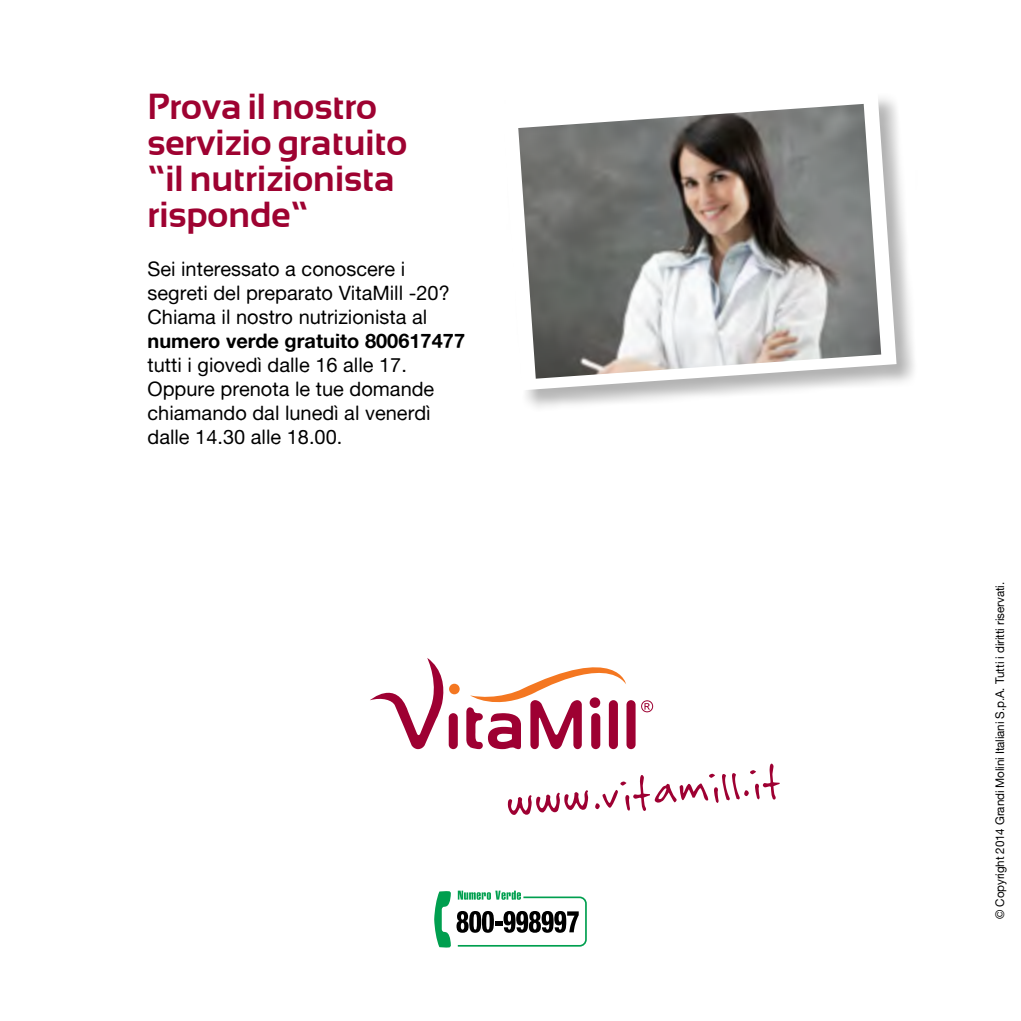
<style>
.page{position:relative;width:1021px;height:1021px;background:#fff}
.page>*{position:absolute;margin:0;border:0;box-sizing:border-box;transform-origin:0 0}
.t1{font:60px "Rabiohead";color:#9e0032}
.t2{font:700 36px/36px "Sansation";color:#9e0231}
.t3{font:20px/24px "Alte Haas Grotesk";color:#000}
.t4{font:20px "Alte Haas Grotesk Bold";color:#000}
.t5{font:12px "Alte Haas Grotesk";letter-spacing:-.01em;color:#000}
</style>
<div class="page">
<svg style="left:434px;top:890px;width:152px;height:57px"></svg>
<div style="left:448px;top:713px;width:10px;height:36px;background:#9e0032;border-radius:5px"></div>
<div style="left:626px;top:700px;width:9px;height:49px;background:#9e0032;border-radius:5px"></div>
<svg style="left:370px;top:658px;width:74px;height:91px"></svg>
<svg style="left:466px;top:667px;width:160px;height:82px"></svg>
<div style="left:449px;top:683px;width:10px;height:11px;background:#f47721;border-radius:50%"></div>
<svg style="left:641px;top:700px;width:12px;height:12px"></svg>
<div style="left:504px;top:93px;width:414px;height:318px;background:#000;opacity:.3"></div>
<svg style="left:504px;top:93px;width:392px;height:297px"></svg>
<img style="left:518px;top:104px;width:363px;height:274px">
<h2 class="t2" style="left:147px;top:88px;width:261px">Prova il nostro servizio gratuito ”il nutrizionista risponde”</h2>
<p class="t3" style="left:147px;top:256px;width:304px">Sei interessato a conoscere i segreti del preparato VitaMill -20?<br>Chiama il nostro nutrizionista al</p>
<p class="t4" style="left:147px;top:328px;width:319px">numero verde gratuito 800617477</p>
<p class="t3" style="left:147px;top:352px;width:288px">tutti i giovedì dalle 16 alle 17.<br>Oppure prenota le tue domande chiamando dal lunedì al venerdì dalle 14.30 alle 18.00.</p>
<h1 class="t1" style="left:503px;top:766px;width:277px;rotate:-5deg">www.vitamill.it</h1>
<p class="t5" style="left:992px;top:919px;width:338px;rotate:-90deg">© Copyright 2014 Grandi Molini Italiani S.p.A. Tutti i diritti riservati.</p>
</div>
